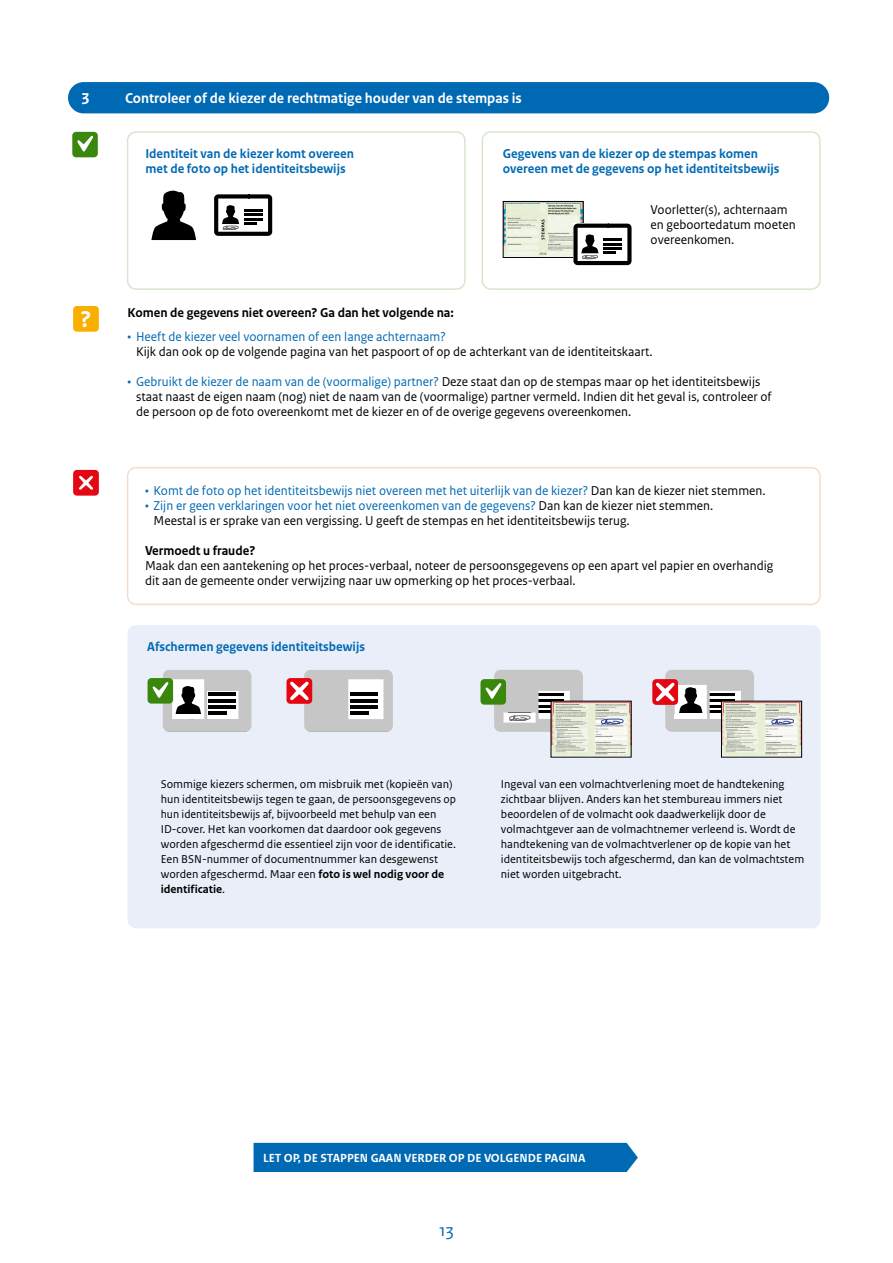
<style>
.page{position:relative;width:893px;height:1263px;background:#fff}
.page>*{position:absolute;margin:0;border:0;box-sizing:border-box;transform-origin:0 0}
.t1{font:700 24px "Rijksoverheid Sans Text";color:#fff}
.t2{font:18px "Rijksoverheid Sans Text";color:#0069b3}
.t3{font:700 16.5px "Rijksoverheid Sans Text";color:#fff}
.t4{font:700 15px "Rijksoverheid Sans Text";color:#fff}
.P_8_5pt_links{font:13.5px/15px "Rijksoverheid Sans Text";color:#000}
.H4_blauw_kopje_8_5pt{font:700 13.5px/15px "Rijksoverheid Sans Text";color:#0069b3}
.t5{font:13.5px "Rijksoverheid Sans Text";color:#0069b3}
.P_8_5pt_links-2{font:700 13.5px "Rijksoverheid Sans Text";color:#000}
.P_8_5pt_gecentreerd{font:13.5px/15px "Rijksoverheid Sans Text";color:#000}
.H3_blauw_kopje_9pt{font:700 13.5px "Rijksoverheid Sans Text";color:#0069b3}
.t6{font:700 12.3px "Rijksoverheid Sans Text";color:#fff}
.P_8_5pt_links-3{font:12px/15px "Rijksoverheid Sans Text";color:#000}
.s1{color:#0069b3}
.s2{color:#000}
.s3{font-weight:700}
</style>
<div class="page">
<div style="left:68px;top:82px;width:761px;height:31px;background:#0069b3;border-radius:16px"></div>
<svg style="left:151px;top:190px;width:45px;height:50px"></svg>
<svg style="left:272px;top:197px;width:1px;height:36px"></svg>
<svg style="left:214px;top:194px;width:58px;height:42px"></svg>
<img style="left:505px;top:203px;width:77px;height:53px">
<div style="left:503px;top:201px;width:81px;height:57px;border:1px solid #000"></div>
<svg style="left:573px;top:224px;width:59px;height:41px"></svg>
<div style="left:127px;top:131px;width:339px;height:159px;border:2px solid #d7e7ce;border-radius:9px"></div>
<div style="left:482px;top:131px;width:339px;height:159px;border:2px solid #d7e7ce;border-radius:9px"></div>
<div style="left:72px;top:132px;width:26px;height:25px;background:#39870c;border-radius:4px"></div>
<svg style="left:77px;top:136px;width:16px;height:16px"></svg>
<div style="left:127px;top:467px;width:694px;height:138px;border:2px solid #fbd9ca;border-radius:9px"></div>
<div style="left:73px;top:470px;width:26px;height:26px;background:#e30613;border-radius:4px"></div>
<div style="left:73px;top:306px;width:26px;height:26px;background:#f9ae00;border-radius:4px"></div>
<svg style="left:79px;top:476px;width:14px;height:14px"></svg>
<div style="left:128px;top:625px;width:693px;height:303px;background:#eaeef9;border-radius:9px"></div>
<img style="left:553px;top:703px;width:76px;height:52px">
<svg style="left:601px;top:719px;width:22px;height:5px"></svg>
<img style="left:723px;top:703px;width:77px;height:52px">
<div style="left:721px;top:701px;width:81px;height:56px;border:1px solid #000"></div>
<svg style="left:771px;top:719px;width:23px;height:5px"></svg>
<div style="left:652px;top:679px;width:26px;height:26px;background:#e30613;border-radius:4px"></div>
<svg style="left:656px;top:670px;width:98px;height:62px;background:#c1b2b1"></svg>
<div style="left:480px;top:679px;width:26px;height:26px;background:#39870c;border-radius:4px"></div>
<svg style="left:485px;top:670px;width:98px;height:62px;background:#bbc0b6"></svg>
<div style="left:286px;top:678px;width:26px;height:26px;background:#e30613;border-radius:4px"></div>
<svg style="left:290px;top:670px;width:103px;height:62px;background:#c8babc"></svg>
<div style="left:675px;top:714px;width:32px;height:5px;background:#fff"></div>
<div style="left:254px;top:1143px;width:384px;height:29px;background:#0069b3"></div>
<div style="left:148px;top:678px;width:25px;height:26px;background:#39870c;border-radius:4px"></div>
<svg style="left:152px;top:670px;width:100px;height:62px"></svg>
<p class="t3" style="left:81px;top:89px;width:10px">3</p>
<h1 class="t1" style="left:80px;top:306px;width:13px">?</h1>
<p class="t4" style="left:125px;top:89px;width:398px">Controleer of de kiezer de rechtmatige houder van de stempas is</p>
<h4 class="H4_blauw_kopje_8_5pt" style="left:145px;top:147px;width:210px">Identiteit van de kiezer komt overeen met de foto op het identiteitsbewijs</h4>
<h4 class="H4_blauw_kopje_8_5pt" style="left:503px;top:147px;width:278px">Gegevens van de kiezer op de stempas komen overeen met de gegevens op het identiteitsbewijs</h4>
<p class="P_8_5pt_gecentreerd" style="left:651px;top:202px;width:147px">Voorletter(s), achternaam en geboortedatum moeten overeenkomen.</p>
<p class="P_8_5pt_links-2" style="left:128px;top:305px;width:328px">Komen de gegevens niet overeen? Ga dan het volgende na:</p>
<p class="P_8_5pt_links" style="left:136px;top:329px;width:518px;text-indent:-9px"><span class="s1">• Heeft de kiezer veel voornamen of een lange achternaam?<br></span>Kijk dan ook op de volgende pagina van het paspoort of op de achterkant van de identiteitskaart.</p>
<p class="P_8_5pt_links" style="left:136px;top:374px;width:637px;text-indent:-9px"><span class="s1">• Gebruikt de kiezer de naam van de (voormalige) partner?</span> Deze staat dan op de stempas maar op het identiteitsbewijs staat naast de eigen naam (nog) niet de naam van de (voormalige) partner vermeld. Indien dit het geval is, controleer of de persoon op de foto overeenkomt met de kiezer en of de overige gegevens overeenkomen.</p>
<p class="t5" style="left:145px;top:483px;width:622px">• Komt de foto op het identiteitsbewijs niet overeen met het uiterlijk van de kiezer? <span class="s2">Dan kan de kiezer niet stemmen.</span></p>
<p class="P_8_5pt_links" style="left:153px;top:498px;width:561px;text-indent:-9px"><span class="s1">• Zijn er geen verklaringen voor het niet overeenkomen van de gegevens?</span> Dan kan de kiezer niet stemmen.<br>Meestal is er sprake van een vergissing. U geeft de stempas en het identiteitsbewijs terug.</p>
<p class="P_8_5pt_links-2" style="left:145px;top:543px;width:112px">Vermoedt u fraude?</p>
<p class="P_8_5pt_links" style="left:145px;top:558px;width:630px">Maak dan een aantekening op het proces-verbaal, noteer de persoonsgegevens op een apart vel papier en overhandig dit aan de gemeente onder verwijzing naar uw opmerking op het proces-verbaal.</p>
<h3 class="H3_blauw_kopje_9pt" style="left:147px;top:639px;width:219px">Afschermen gegevens identiteitsbewijs</h3>
<p class="P_8_5pt_links-3" style="left:161px;top:777px;width:297px">Sommige kiezers schermen, om misbruik met (kopieën van) hun identiteitsbewijs tegen te gaan, de persoonsgegevens op hun identiteitsbewijs af, bijvoorbeeld met behulp van een ID-cover. Het kan voorkomen dat daardoor ook gegevens worden afgeschermd die essentieel zijn voor de identificatie.<br>Een BSN-nummer of documentnummer kan desgewenst worden afgeschermd. Maar een <span class="s3">foto is wel nodig voor de identificatie</span>.</p>
<p class="P_8_5pt_links-3" style="left:501px;top:777px;width:305px">Ingeval van een volmachtverlening moet de handtekening zichtbaar blijven. Anders kan het stembureau immers niet beoordelen of de volmacht ook daadwerkelijk door de volmachtgever aan de volmachtnemer verleend is. Wordt de handtekening van de volmachtverlener op de kopie van het identiteitsbewijs toch afgeschermd, dan kan de volmachtstem niet worden uitgebracht.</p>
<p class="t6" style="left:263px;top:1151px;width:324px">LET OP, DE STAPPEN GAAN VERDER OP DE VOLGENDE PAGINA</p>
<h2 class="t2" style="left:439px;top:1220px;width:16px">13</h2>
</div>
